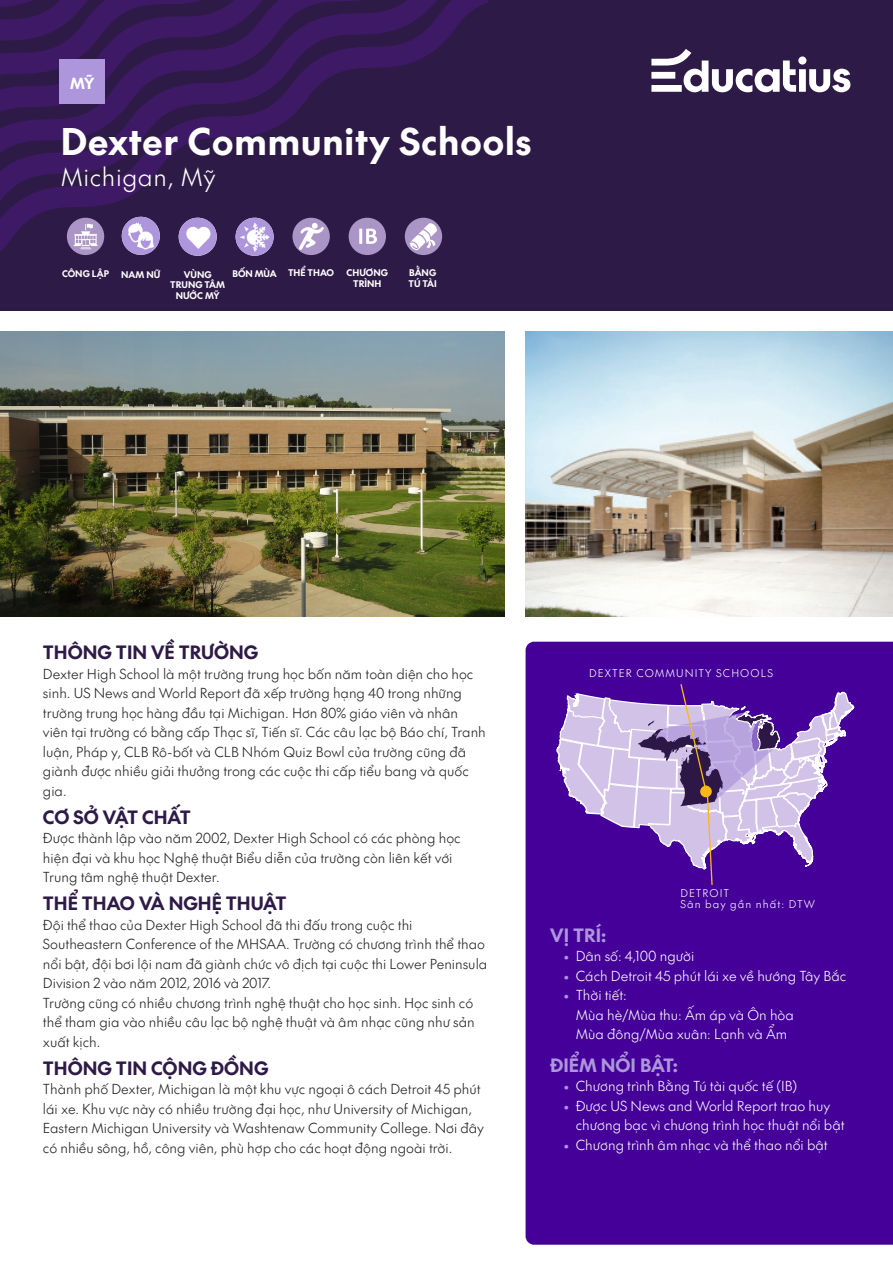
<style>
.page{position:relative;width:893px;height:1263px;background:#fff}
.page>*{position:absolute;margin:0;border:0;box-sizing:border-box;transform-origin:0 0}
.t1{font:36px "SVN The Future Bold";letter-spacing:.025em;color:#fff}
.t2{font:24px "SVN The Future Light";letter-spacing:.025em;color:#fff}
.School_profile{font:18px "SVN The Future Bold";color:#2e1a47}
.Small_title_1{font:18px "SVN The Future Bold";color:#ad96dc}
.t3{font:15px "SVN The Future Bold";color:#fff}
.School_profile-2{font:13.5px/19.5px "SVN The Future Light";color:#231f20}
.t4{font:13.5px/19.5px "SVN The Future Light";color:#fff}
.t5{font:10.5px/10.8px "SVN The Future Light";letter-spacing:.1em;color:#fff}
.t6{font:9px/10.5px "SVN The Future Bold";color:#fff;text-align:center}
.s1{font-family:"The Future";font-weight:300;color:#ad96dc}
</style>
<div class="page">
<div style="left:0;top:0;width:893px;height:310px;background:#2e1a47"></div>
<svg style="left:0;top:0;width:487px;height:256px"></svg>
<img style="left:122px;top:217px;width:38px;height:38px;border-radius:19px">
<img style="left:0;top:332px;width:504px;height:285px">
<img style="left:526px;top:332px;width:367px;height:285px">
<div style="left:60px;top:60px;width:45px;height:44px;background:#ad96dc"></div>
<div style="left:526px;top:642px;width:367px;height:603px;background:#409"></div>
<img style="left:179px;top:218px;width:38px;height:38px;border-radius:19px">
<svg style="left:651px;top:49px;width:199px;height:43px"></svg>
<img style="left:67px;top:218px;width:37px;height:37px;border-radius:19px">
<img style="left:292px;top:218px;width:38px;height:37px;border-radius:19px">
<img style="left:236px;top:218px;width:38px;height:38px;border-radius:19px">
<svg style="left:555px;top:683px;width:300px;height:206px;background:#8a62bb"></svg>
<img style="left:349px;top:218px;width:37px;height:37px;border-radius:19px">
<img style="left:405px;top:218px;width:37px;height:37px;border-radius:19px">
<p class="t3" style="left:70px;top:71px;width:26px">MỸ</p>
<p class="t1" style="left:61px;top:112px;width:472px">Dexter Community Schools</p>
<p class="t2" style="left:61px;top:159px;width:157px">Michigan, Mỹ</p>
<p class="t6" style="left:62px;top:268px;width:48px">CÔNG LẬP</p>
<p class="t6" style="left:121px;top:269px;width:41px">NAM NỮ</p>
<p class="t6" style="left:184px;top:269px;width:29px">VÙNG</p>
<p class="t6" style="left:170px;top:279px;width:56px">TRUNG TÂM</p>
<p class="t6" style="left:176px;top:290px;width:45px">NƯỚC MỸ</p>
<p class="t6" style="left:232px;top:267px;width:46px">BỐN MÙA</p>
<p class="t6" style="left:288px;top:267px;width:48px">THỂ THAO</p>
<p class="t6" style="left:347px;top:267px;width:43px">CHƯƠNG<br>TRÌNH</p>
<p class="t6" style="left:409px;top:267px;width:28px">BẰNG</p>
<p class="t6" style="left:409px;top:277px;width:30px">TÚ TÀI</p>
<p class="School_profile" style="left:43px;top:638px;width:217px">THÔNG TIN VỀ TRƯỜNG</p>
<p class="School_profile-2" style="left:43px;top:663px;width:444px">Dexter High School là một trường trung học bốn năm toàn diện cho học sinh. US News and World Report đã xếp trường hạng 40 trong những trường trung học hàng đầu tại Michigan. Hơn 80% giáo viên và nhân viên tại trường có bằng cấp Thạc sĩ, Tiến sĩ. Các câu lạc bộ Báo chí, Tranh luận, Pháp y, CLB Rô-bốt và CLB Nhóm Quiz Bowl của trường cũng đã giành được nhiều giải thưởng trong các cuộc thi cấp tiểu bang và quốc gia.</p>
<p class="School_profile" style="left:43px;top:803px;width:149px">CƠ SỞ VẬT CHẤT</p>
<p class="School_profile-2" style="left:43px;top:828px;width:419px">Được thành lập vào năm 2002, Dexter High School có các phòng học hiện đại và khu học Nghệ thuật Biểu diễn của trường còn liên kết với<br>Trung tâm nghệ thuật Dexter.</p>
<p class="School_profile" style="left:43px;top:889px;width:245px">THỂ THAO VÀ NGHỆ THUẬT</p>
<p class="School_profile-2" style="left:43px;top:914px;width:446px">Đội thể thao của Dexter High School đã thi đấu trong cuộc thi Southeastern Conference of the MHSAA. Trường có chương trình thể thao nổi bật, đội bơi lội nam đã giành chức vô địch tại cuộc thi Lower Peninsula Division 2 vào năm 2012, 2016 và 2017.</p>
<p class="School_profile-2" style="left:43px;top:992px;width:433px;text-align:justify">Trường cũng có nhiều chương trình nghệ thuật cho học sinh. Học sinh có thể tham gia vào nhiều câu lạc bộ nghệ thuật và âm nhạc cũng như sản xuất kịch.</p>
<p class="School_profile" style="left:43px;top:1054px;width:227px">THÔNG TIN CỘNG ĐỒNG</p>
<p class="School_profile-2" style="left:43px;top:1079px;width:443px">Thành phố Dexter, Michigan là một khu vực ngoại ô cách Detroit 45 phút lái xe. Khu vực này có nhiều trường đại học, như University of Michigan, Eastern Michigan University và Washtenaw Community College. Nơi đây có nhiều sông, hồ, công viên, phù hợp cho các hoạt động ngoài trời.</p>
<p class="t5" style="left:589px;top:667px;width:185px">DEXTER COMMUNITY SCHOOLS</p>
<p class="t5" style="left:680px;top:887px;width:136px">DETROIT<br>Sân bay gần nhất: DTW</p>
<p class="Small_title_1" style="left:550px;top:921px;width:58px">VỊ TRÍ:</p>
<p class="t4" style="left:563px;top:946px;width:133px"><span class="s1">•</span> Dân số: 4,100 người</p>
<p class="t4" style="left:563px;top:965px;width:285px"><span class="s1">•</span> Cách Detroit 45 phút lái xe về hướng Tây Bắc</p>
<p class="t4" style="left:576px;top:985px;width:220px;text-indent:-13px"><span class="s1">•</span> Thời tiết:<br>Mùa hè/Mùa thu: Ấm áp và Ôn hòa<br>Mùa đông/Mùa xuân: Lạnh và Ẩm</p>
<p class="Small_title_1" style="left:550px;top:1050px;width:129px">ĐIỂM NỔI BẬT:</p>
<p class="t4" style="left:563px;top:1076px;width:236px"><span class="s1">•</span> Chương trình Bằng Tú tài quốc tế (IB)</p>
<p class="t4" style="left:576px;top:1095px;width:270px;text-indent:-13px"><span class="s1">•</span> Được US News and World Report trao huy chương bạc vì chương trình học thuật nổi bật</p>
<p class="t4" style="left:563px;top:1134px;width:266px"><span class="s1">•</span> Chương trình âm nhạc và thể thao nổi bật</p>
</div>
